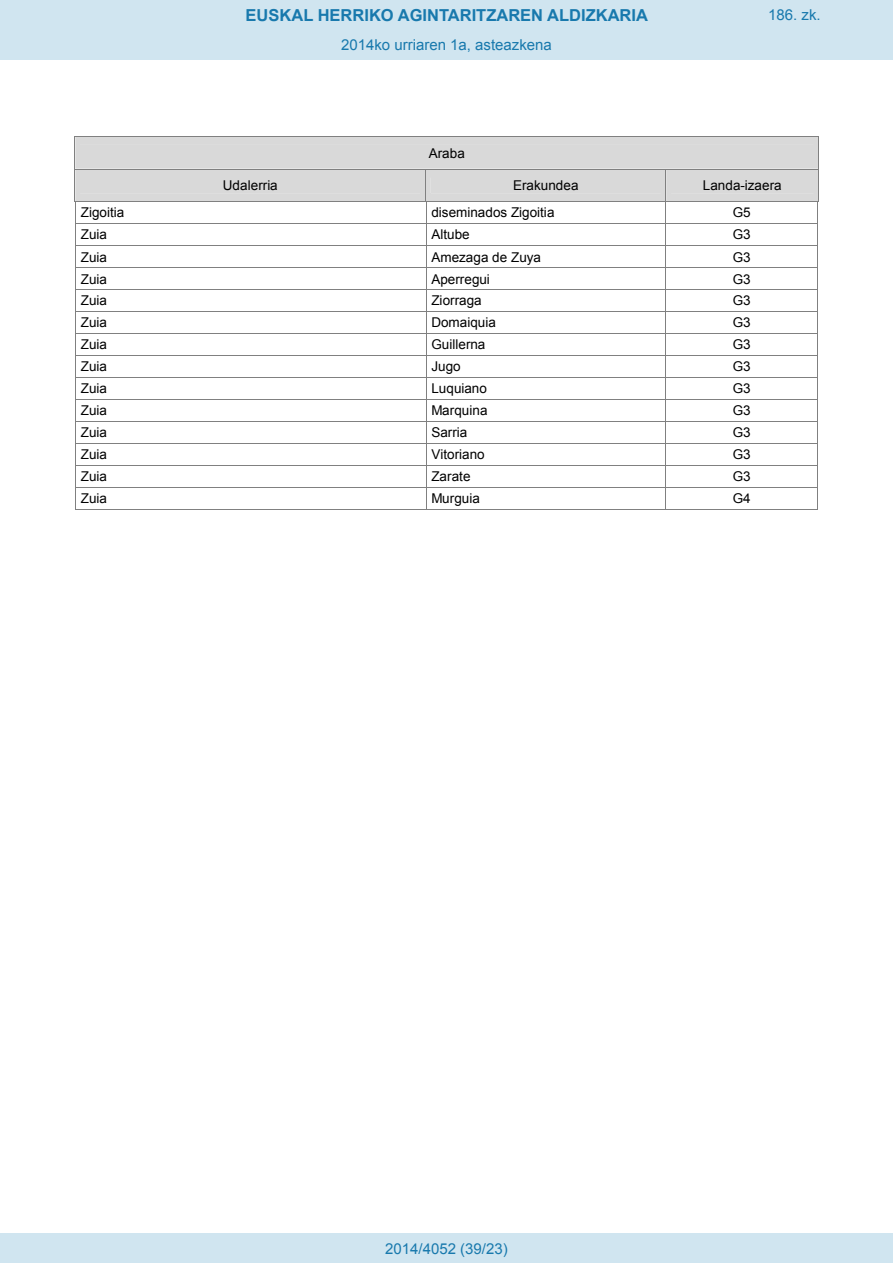
<style>
.page{position:relative;width:893px;height:1263px;background:#fff}
.page>*{position:absolute;margin:0;border:0;box-sizing:border-box;transform-origin:0 0}
.t1{font:700 16.5px "Arial";color:#1879ad}
.Paginacion_Centro{font:15px "Arial";color:#1879ad}
.t2{font:13.5px "Arial";letter-spacing:.005em;color:#000}
</style>
<div class="page">
<svg style="left:75px;top:136px;width:744px;height:374px"></svg>
<div style="left:0;top:0;width:893px;height:60px;background:#d0e5f0"></div>
<div style="left:0;top:1233px;width:893px;height:30px;background:#d0e5f0"></div>
<p class="t1" style="left:246px;top:4px;width:404px">EUSKAL HERRIKO AGINTARITZAREN ALDIZKARIA</p>
<p class="Paginacion_Centro" style="left:768px;top:5px;width:54px">186. zk.</p>
<p class="Paginacion_Centro" style="left:341px;top:35px;width:212px">2014ko urriaren 1a, asteazkena</p>
<p class="t2" style="left:429px;top:144px;width:38px">Araba</p>
<p class="t2" style="left:223px;top:177px;width:56px">Udalerria</p>
<p class="t2" style="left:513px;top:177px;width:67px">Erakundea</p>
<p class="t2" style="left:703px;top:177px;width:80px">Landa-izaera</p>
<p class="t2" style="left:81px;top:204px;width:45px">Zigoitia</p>
<p class="t2" style="left:431px;top:204px;width:125px">diseminados Zigoitia</p>
<p class="t2" style="left:733px;top:204px;width:19px">G5</p>
<p class="t2" style="left:81px;top:226px;width:28px">Zuia</p>
<p class="t2" style="left:431px;top:226px;width:40px">Altube</p>
<p class="t2" style="left:733px;top:226px;width:19px">G3</p>
<p class="t2" style="left:81px;top:248px;width:28px">Zuia</p>
<p class="t2" style="left:431px;top:248px;width:111px">Amezaga de Zuya</p>
<p class="t2" style="left:733px;top:248px;width:19px">G3</p>
<p class="t2" style="left:81px;top:270px;width:28px">Zuia</p>
<p class="t2" style="left:431px;top:270px;width:60px">Aperregui</p>
<p class="t2" style="left:733px;top:270px;width:19px">G3</p>
<p class="t2" style="left:81px;top:292px;width:28px">Zuia</p>
<p class="t2" style="left:431px;top:292px;width:52px">Ziorraga</p>
<p class="t2" style="left:733px;top:292px;width:19px">G3</p>
<p class="t2" style="left:81px;top:314px;width:28px">Zuia</p>
<p class="t2" style="left:431px;top:314px;width:66px">Domaiquia</p>
<p class="t2" style="left:733px;top:314px;width:19px">G3</p>
<p class="t2" style="left:81px;top:336px;width:28px">Zuia</p>
<p class="t2" style="left:431px;top:336px;width:56px">Guillerna</p>
<p class="t2" style="left:733px;top:336px;width:19px">G3</p>
<p class="t2" style="left:81px;top:358px;width:28px">Zuia</p>
<p class="t2" style="left:431px;top:358px;width:31px">Jugo</p>
<p class="t2" style="left:733px;top:358px;width:19px">G3</p>
<p class="t2" style="left:81px;top:380px;width:28px">Zuia</p>
<p class="t2" style="left:431px;top:380px;width:57px">Luquiano</p>
<p class="t2" style="left:733px;top:380px;width:19px">G3</p>
<p class="t2" style="left:81px;top:402px;width:28px">Zuia</p>
<p class="t2" style="left:431px;top:402px;width:58px">Marquina</p>
<p class="t2" style="left:733px;top:402px;width:19px">G3</p>
<p class="t2" style="left:81px;top:424px;width:28px">Zuia</p>
<p class="t2" style="left:431px;top:424px;width:38px">Sarria</p>
<p class="t2" style="left:733px;top:424px;width:19px">G3</p>
<p class="t2" style="left:81px;top:446px;width:28px">Zuia</p>
<p class="t2" style="left:431px;top:446px;width:55px">Vitoriano</p>
<p class="t2" style="left:733px;top:446px;width:19px">G3</p>
<p class="t2" style="left:81px;top:467px;width:28px">Zuia</p>
<p class="t2" style="left:431px;top:467px;width:41px">Zarate</p>
<p class="t2" style="left:733px;top:467px;width:19px">G3</p>
<p class="t2" style="left:81px;top:489px;width:28px">Zuia</p>
<p class="t2" style="left:431px;top:489px;width:50px">Murguia</p>
<p class="t2" style="left:733px;top:489px;width:19px">G4</p>
<p class="Paginacion_Centro" style="left:385px;top:1238px;width:124px">2014/4052 (39/23)</p>
</div>
